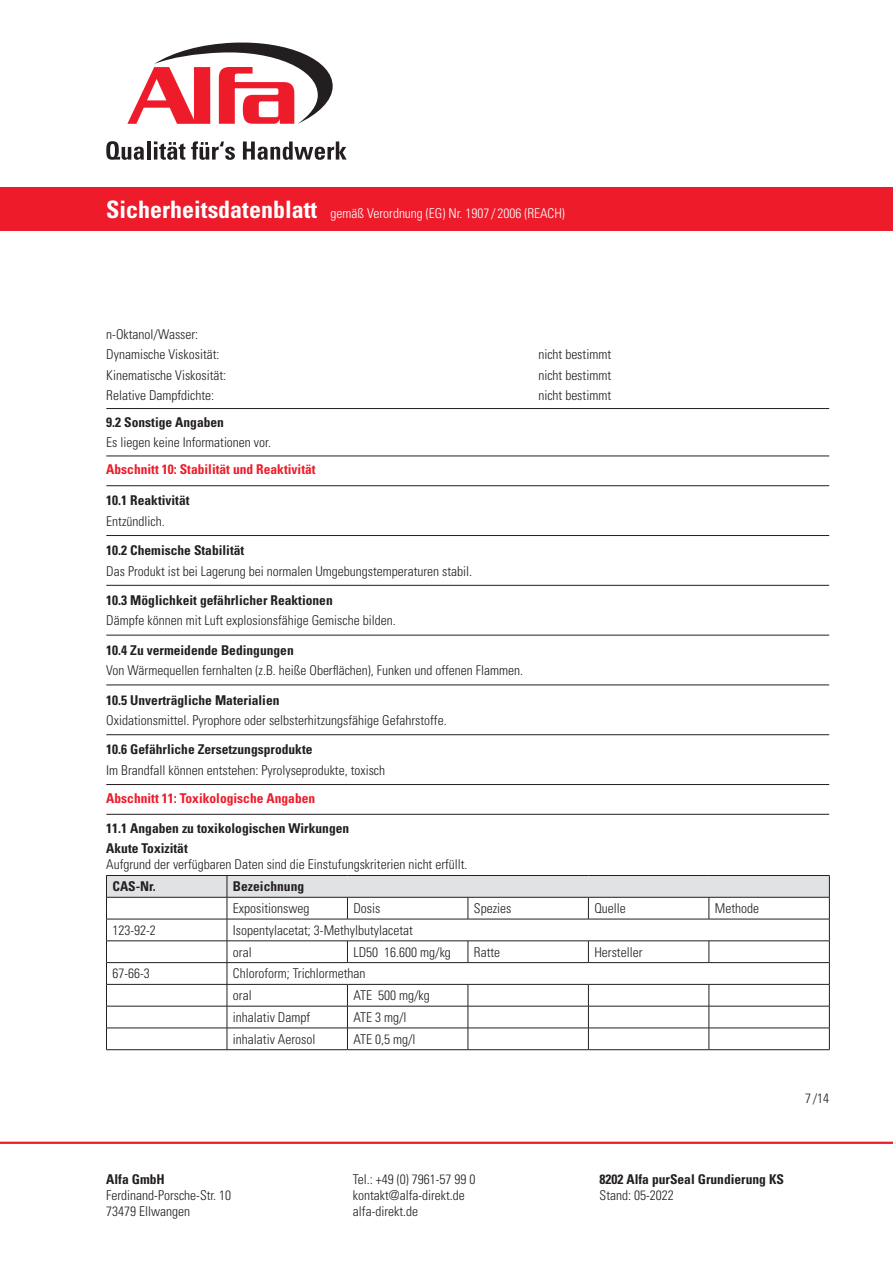
<style>
.page{position:relative;width:893px;height:1263px;background:#fff}
.page>*{position:absolute;margin:0;border:0;box-sizing:border-box;transform-origin:0 0}
.t1{font:300 condensed 13.5px/16.2px "Univers LT Std";color:#231f20}
.t2{font:700 condensed 13.5px/20.4px "Univers LT Std";color:#231f20}
.t3{font:700 condensed 13.5px "Univers LT Std";color:#ee1b2b}
.t4{font:300 condensed 13.5px "Univers LT Std";color:#fff}
.s1{font-weight:700;font-size:24px}
</style>
<div class="page">
<hr style="left:0;top:1142px;width:893px;height:2px;background:#ee1b2b">
<div style="left:0;top:187px;width:893px;height:44px;background:#ee1b2b"></div>
<svg style="left:106px;top:141px;width:38px;height:19px"></svg>
<hr style="left:147px;top:141px;width:3px;height:19px;background:#231f20">
<svg style="left:154px;top:141px;width:31px;height:19px"></svg>
<svg style="left:191px;top:141px;width:44px;height:19px"></svg>
<svg style="left:243px;top:141px;width:104px;height:19px"></svg>
<svg style="left:127px;top:42px;width:206px;height:82px"></svg>
<hr style="left:106px;top:784px;width:723px;height:1px;background:#231f20">
<hr style="left:106px;top:814px;width:723px;height:1px;background:#231f20">
<hr style="left:106px;top:408px;width:723px;height:1px;background:#231f20">
<hr style="left:106px;top:485px;width:723px;height:1px;background:#231f20">
<hr style="left:106px;top:535px;width:723px;height:1px;background:#231f20">
<hr style="left:106px;top:585px;width:723px;height:1px;background:#231f20">
<hr style="left:106px;top:635px;width:723px;height:1px;background:#231f20">
<hr style="left:106px;top:685px;width:723px;height:1px;background:#231f20">
<hr style="left:106px;top:734px;width:723px;height:1px;background:#231f20">
<hr style="left:106px;top:456px;width:723px;height:1px;background:#231f20">
<svg style="left:106px;top:875px;width:724px;height:174px"></svg>
<hr style="left:106px;top:1049px;width:121px;height:1px;background:#231f20">
<hr style="left:227px;top:1049px;width:120px;height:1px;background:#231f20">
<hr style="left:347px;top:1049px;width:121px;height:1px;background:#231f20">
<hr style="left:468px;top:1049px;width:120px;height:1px;background:#231f20">
<hr style="left:588px;top:1049px;width:121px;height:1px;background:#231f20">
<hr style="left:709px;top:1049px;width:121px;height:1px;background:#231f20">
<p class="t4" style="left:106px;top:205px;width:460px"><span class="s1">Sicherheitsdatenblatt</span> gemäß Verordnung (EG) Nr. 1907 / 2006 (REACH)</p>
<p class="t1" style="left:106px;top:324px;width:115px;line-height:20.4px">n-Oktanol/Wasser:<br>Dynamische Viskosität:</p>
<p class="t1" style="left:538px;top:346px;width:74px">nicht bestimmt</p>
<p class="t1" style="left:106px;top:367px;width:121px">Kinematische Viskosität:</p>
<p class="t1" style="left:538px;top:367px;width:74px">nicht bestimmt</p>
<p class="t1" style="left:106px;top:387px;width:109px">Relative Dampfdichte:</p>
<p class="t1" style="left:538px;top:387px;width:74px">nicht bestimmt</p>
<p class="t2" style="left:106px;top:412px;width:119px">9.2 Sonstige Angaben</p>
<p class="t1" style="left:106px;top:434px;width:166px">Es liegen keine Informationen vor.</p>
<p class="t3" style="left:106px;top:461px;width:211px">Abschnitt 10: Stabilität und Reaktivität</p>
<p class="t2" style="left:106px;top:490px;width:85px">10.1 Reaktivität</p>
<p class="t1" style="left:106px;top:513px;width:60px">Entzündlich.</p>
<p class="t2" style="left:106px;top:540px;width:139px">10.2 Chemische Stabilität</p>
<p class="t1" style="left:106px;top:563px;width:367px">Das Produkt ist bei Lagerung bei normalen Umgebungstemperaturen stabil.</p>
<p class="t2" style="left:106px;top:590px;width:228px">10.3 Möglichkeit gefährlicher Reaktionen</p>
<p class="t1" style="left:106px;top:612px;width:291px">Dämpfe können mit Luft explosionsfähige Gemische bilden.</p>
<p class="t2" style="left:106px;top:640px;width:189px">10.4 Zu vermeidende Bedingungen</p>
<p class="t1" style="left:106px;top:662px;width:418px">Von Wärmequellen fernhalten (z.B. heiße Oberflächen), Funken und offenen Flammen.</p>
<p class="t2" style="left:106px;top:689px;width:175px">10.5 Unverträgliche Materialien</p>
<p class="t1" style="left:106px;top:712px;width:342px">Oxidationsmittel. Pyrophore oder selbsterhitzungsfähige Gefahrstoffe.</p>
<p class="t2" style="left:106px;top:739px;width:208px">10.6 Gefährliche Zersetzungsprodukte</p>
<p class="t1" style="left:106px;top:762px;width:280px">Im Brandfall können entstehen: Pyrolyseprodukte, toxisch</p>
<p class="t3" style="left:106px;top:790px;width:210px">Abschnitt 11: Toxikologische Angaben</p>
<p class="t2" style="left:106px;top:818px;width:244px">11.1 Angaben zu toxikologischen Wirkungen<br>Akute Toxizität</p>
<p class="t1" style="left:106px;top:856px;width:363px">Aufgrund der verfügbaren Daten sind die Einstufungskriterien nicht erfüllt.</p>
<p class="t2" style="left:112px;top:876px;width:45px">CAS-Nr.</p>
<p class="t2" style="left:233px;top:876px;width:73px">Bezeichnung</p>
<p class="t1" style="left:233px;top:900px;width:78px">Expositionsweg</p>
<p class="t1" style="left:353px;top:900px;width:28px">Dosis</p>
<p class="t1" style="left:474px;top:900px;width:39px">Spezies</p>
<p class="t1" style="left:594px;top:900px;width:33px">Quelle</p>
<p class="t1" style="left:715px;top:900px;width:46px">Methode</p>
<p class="t1" style="left:113px;top:922px;width:45px">123-92-2</p>
<p class="t1" style="left:233px;top:919px;width:181px;line-height:21.8px">Isopentylacetat; 3-Methylbutylacetat oral</p>
<p class="t1" style="left:353px;top:944px;width:99px">LD50 16.600 mg/kg</p>
<p class="t1" style="left:474px;top:944px;width:28px">Ratte</p>
<p class="t1" style="left:594px;top:944px;width:49px">Hersteller</p>
<p class="t1" style="left:113px;top:965px;width:39px">67-66-3</p>
<p class="t1" style="left:233px;top:963px;width:134px;line-height:21.8px">Chloroform; Trichlormethan oral</p>
<p class="t1" style="left:353px;top:987px;width:78px">ATE 500 mg/kg</p>
<p class="t1" style="left:233px;top:1009px;width:79px">inhalativ Dampf</p>
<p class="t1" style="left:353px;top:1009px;width:55px">ATE 3 mg/l</p>
<p class="t1" style="left:233px;top:1031px;width:84px">inhalativ Aerosol</p>
<p class="t1" style="left:353px;top:1031px;width:64px">ATE 0,5 mg/l</p>
<p class="t1" style="left:805px;top:1090px;width:26px">7 /14</p>
<p class="t2" style="left:106px;top:1169px;width:60px">Alfa GmbH</p>
<p class="t1" style="left:106px;top:1187px;width:126px">Ferdinand-Porsche-Str. 10<br>73479 Ellwangen</p>
<p class="t1" style="left:353px;top:1171px;width:124px">Tel.: +49 (0) 7961-57 99 0 kontakt@alfa-direkt.de alfa-direkt.de</p>
<p class="t2" style="left:600px;top:1169px;width:186px">8202 Alfa purSeal Grundierung KS</p>
<p class="t1" style="left:600px;top:1187px;width:76px">Stand: 05-2022</p>
</div>
